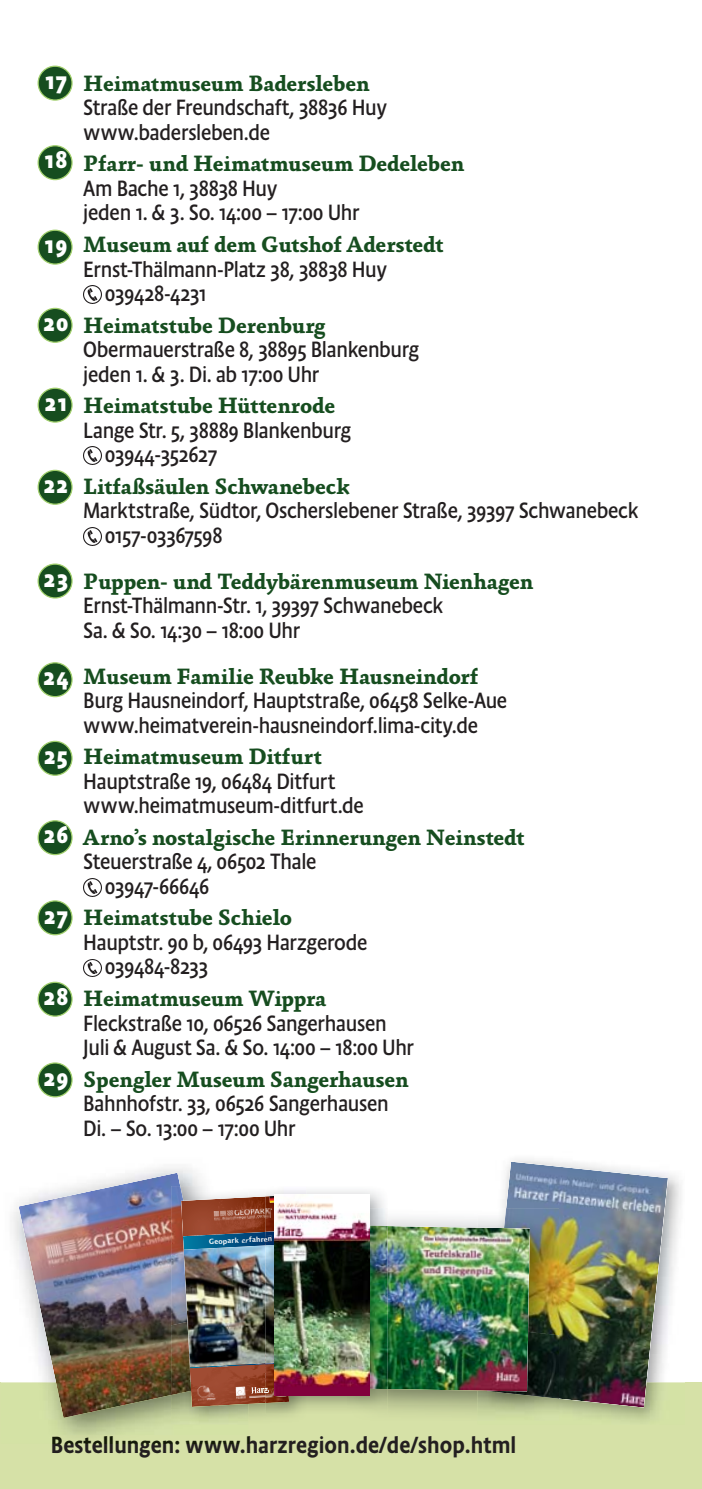
<style>
.page{position:relative;width:702px;height:1489px;background:#fff}
.page>*{position:absolute;margin:0;border:0;box-sizing:border-box;transform-origin:0 0}
.t1{font:700 24.5px "Absara Sans Head OT";letter-spacing:.05em;color:#fff}
.t2{font:500 23.75px "Absara Sans Head OT";color:#231f20}
.t3{font:500 23.75px "Absara Sans Head OT";color:#141a08}
.t4{font:22.5px/24.5px "Absara Sans Head OT";letter-spacing:-.015em;color:#231f20}
.t5{font:700 22.5px "Absara";letter-spacing:-.005em;color:#164d1f}
.t6{font:600 7px "Lucida Sans";color:#fff}
.s1{font-family:"Absara Sans Head OT";font-weight:400}
.s2{font-family:"Lucida Sans Std";font-weight:400;font-style:italic}
.s3{color:#f9f9fa}
</style>
<div class="page">
<div style="left:0;top:1382px;width:702px;height:106px;background:#d6e1a7"></div>
<img style="left:83px;top:285px;width:18px;height:18px">
<img style="left:83px;top:447px;width:18px;height:18px">
<img style="left:83px;top:527px;width:18px;height:18px">
<img style="left:83px;top:878px;width:18px;height:18px">
<img style="left:83px;top:959px;width:18px;height:17px">
<img style="left:514px;top:1159px;width:171px;height:262px">
<img style="left:506px;top:1161px;width:162px;height:246px">
<img style="left:1px;top:1167px;width:200px;height:268px">
<img style="left:76px;top:1435px;width:12px;height:1px">
<img style="left:19px;top:1172px;width:161px;height:245px">
<img style="left:249px;top:1193px;width:16px;height:2px">
<img style="left:191px;top:1185px;width:57px;height:10px">
<img style="left:171px;top:1394px;width:77px;height:30px">
<img style="left:171px;top:1185px;width:20px;height:66px">
<img style="left:171px;top:1251px;width:13px;height:69px">
<img style="left:171px;top:1320px;width:18px;height:74px">
<img style="left:184px;top:1250px;width:81px;height:116px">
<img style="left:477px;top:1391px;width:82px;height:29px">
<img style="left:493px;top:1207px;width:66px;height:120px">
<img style="left:487px;top:1327px;width:72px;height:71px">
<img style="left:388px;top:1225px;width:142px;height:166px">
<img style="left:306px;top:1394px;width:41px;height:15px">
<img style="left:265px;top:1187px;width:41px;height:226px">
<img style="left:281px;top:1394px;width:8px;height:8px">
<img style="left:265px;top:1250px;width:10px;height:108px">
<svg style="left:189px;top:1358px;width:92px;height:48px;background:#915741"></svg>
<img style="left:265px;top:1387px;width:21px;height:10px">
<img style="left:347px;top:1207px;width:41px;height:206px">
<img style="left:369px;top:1225px;width:19px;height:163px">
<img style="left:275px;top:1194px;width:94px;height:200px">
<div style="left:38px;top:66px;width:34px;height:34px;background:#164d1f;border-radius:50%"></div>
<div style="left:38px;top:66px;width:35px;height:35px;border:1px solid #a2d06d;border-radius:50%"></div>
<div style="left:38px;top:146px;width:34px;height:34px;background:#164d1f;border-radius:50%"></div>
<div style="left:38px;top:145px;width:35px;height:35px;border:1px solid #a2d06d;border-radius:50%"></div>
<div style="left:38px;top:230px;width:34px;height:34px;background:#164d1f;border-radius:50%"></div>
<div style="left:38px;top:229px;width:35px;height:36px;border:1px solid #a2d06d;border-radius:50%"></div>
<div style="left:38px;top:308px;width:34px;height:34px;background:#164d1f;border-radius:50%"></div>
<div style="left:38px;top:308px;width:35px;height:35px;border:1px solid #a2d06d;border-radius:50%"></div>
<div style="left:38px;top:388px;width:34px;height:34px;background:#164d1f;border-radius:50%"></div>
<div style="left:38px;top:387px;width:35px;height:35px;border:1px solid #a2d06d;border-radius:50%"></div>
<div style="left:38px;top:470px;width:34px;height:34px;background:#164d1f;border-radius:50%"></div>
<div style="left:38px;top:469px;width:35px;height:36px;border:1px solid #a2d06d;border-radius:50%"></div>
<div style="left:38px;top:564px;width:34px;height:34px;background:#164d1f;border-radius:50%"></div>
<div style="left:38px;top:563px;width:35px;height:35px;border:1px solid #a2d06d;border-radius:50%"></div>
<div style="left:38px;top:662px;width:34px;height:34px;background:#164d1f;border-radius:50%"></div>
<div style="left:38px;top:662px;width:35px;height:35px;border:1px solid #a2d06d;border-radius:50%"></div>
<div style="left:38px;top:741px;width:34px;height:34px;background:#164d1f;border-radius:50%"></div>
<div style="left:38px;top:740px;width:35px;height:35px;border:1px solid #a2d06d;border-radius:50%"></div>
<div style="left:38px;top:820px;width:34px;height:34px;background:#164d1f;border-radius:50%"></div>
<div style="left:38px;top:820px;width:35px;height:35px;border:1px solid #a2d06d;border-radius:50%"></div>
<div style="left:38px;top:900px;width:34px;height:34px;background:#164d1f;border-radius:50%"></div>
<div style="left:38px;top:900px;width:35px;height:35px;border:1px solid #a2d06d;border-radius:50%"></div>
<div style="left:38px;top:982px;width:34px;height:34px;background:#164d1f;border-radius:50%"></div>
<div style="left:38px;top:981px;width:35px;height:35px;border:1px solid #a2d06d;border-radius:50%"></div>
<div style="left:38px;top:1062px;width:34px;height:34px;background:#164d1f;border-radius:50%"></div>
<div style="left:38px;top:1062px;width:35px;height:35px;border:1px solid #a2d06d;border-radius:50%"></div>
<svg style="left:181px;top:1195px;width:97px;height:55px;background:#7c5f5b"></svg>
<p class="t5" style="left:48px;top:74px;width:323px"><span class="s1">17</span> Heimatmuseum Badersleben</p>
<p class="t4" style="left:83px;top:97px;width:305px">Straße der Freundschaft, 38836 Huy www.badersleben.de</p>
<p class="t5" style="left:48px;top:155px;width:418px"><span class="s1">18</span> Pfarr- und Heimatmuseum Dedeleben</p>
<p class="t4" style="left:83px;top:177px;width:278px">Am Bache 1, 38838 Huy<br>jeden 1. &amp; 3. So. 14:00 – 17:00 Uhr</p>
<p class="t5" style="left:48px;top:236px;width:397px"><span class="s1">19</span> Museum auf dem Gutshof Aderstedt</p>
<p class="t4" style="left:105px;top:258px;width:284px;text-indent:-21px">Ernst-Thälmann-Platz 38, 38838 Huy<br>039428-4231</p>
<p class="t5" style="left:48px;top:316px;width:279px"><span class="s1">20</span> Heimatstube Derenburg</p>
<p class="t4" style="left:83px;top:339px;width:337px">Obermauerstraße 8, 38895 Blankenburg jeden 1. &amp; 3. Di. ab 17:00 Uhr</p>
<p class="t5" style="left:48px;top:397px;width:289px"><span class="s1">21</span> Heimatstube Hüttenrode</p>
<p class="t4" style="left:105px;top:419px;width:248px;text-indent:-21px">Lange Str. 5, 38889 Blankenburg<br>03944-352627</p>
<p class="t5" style="left:48px;top:477px;width:303px"><span class="s1">22</span> Litfaßsäulen Schwanebeck</p>
<p class="t4" style="left:105px;top:500px;width:535px;text-indent:-21px">Marktstraße, Südtor, Oscherslebener Straße, 39397 Schwanebeck<br>0157-03367598</p>
<p class="t5" style="left:48px;top:572px;width:487px"><span class="s1">23</span> Puppen- und Teddybärenmuseum Nienhagen</p>
<p class="t4" style="left:83px;top:595px;width:361px">Ernst-Thälmann-Str. 1, 39397 Schwanebeck<br>Sa. &amp; So. 14:30 – 18:00 Uhr</p>
<p class="t5" style="left:48px;top:667px;width:432px">24 Museum Familie Reubke Hausneindorf</p>
<p class="t4" style="left:83px;top:689px;width:425px">Burg Hausneindorf, Hauptstraße, 06458 Selke-Aue www.heimatverein-hausneindorf.lima-city.de</p>
<p class="t5" style="left:48px;top:748px;width:275px"><span class="s1">25</span> Heimatmuseum Ditfurt</p>
<p class="t4" style="left:83px;top:770px;width:282px">Hauptstraße 19, 06484 Ditfurt www.heimatmuseum-ditfurt.de</p>
<p class="t5" style="left:48px;top:828px;width:478px">26 Arno’s nostalgische Erinnerungen Neinstedt</p>
<p class="t4" style="left:105px;top:850px;width:213px;text-indent:-21px">Steuerstraße 4, 06502 Thale<br>03947-66646</p>
<p class="t5" style="left:48px;top:909px;width:245px"><span class="s1">27</span> Heimatstube Schielo</p>
<p class="t4" style="left:105px;top:931px;width:264px;text-indent:-21px">Hauptstr. 90 b, 06493 Harzgerode<br>039484-8233</p>
<p class="t5" style="left:48px;top:989px;width:280px"><span class="s1">28</span> Heimatmuseum Wippra</p>
<p class="t4" style="left:83px;top:1012px;width:332px">Fleckstraße 10, 06526 Sangerhausen<br>Juli &amp; August Sa. &amp; So. 14:00 – 18:00 Uhr</p>
<p class="t5" style="left:48px;top:1070px;width:362px"><span class="s1">29</span> Spengler Museum Sangerhausen</p>
<p class="t4" style="left:83px;top:1092px;width:307px">Bahnhofstr. 33, 06526 Sangerhausen<br>Di. – So. 13:00 – 17:00 Uhr</p>
<p class="t1" style="left:45px;top:71px;width:24px">17</p>
<p class="t1" style="left:45px;top:151px;width:24px">18</p>
<p class="t1" style="left:45px;top:235px;width:24px">19</p>
<p class="t1" style="left:44px;top:313px;width:26px">20</p>
<p class="t1" style="left:45px;top:393px;width:24px">21</p>
<p class="t1" style="left:44px;top:475px;width:26px">22</p>
<p class="t1" style="left:44px;top:569px;width:26px">23</p>
<p class="t1" style="left:44px;top:667px;width:26px">24</p>
<p class="t1" style="left:44px;top:746px;width:25px">25</p>
<p class="t1" style="left:44px;top:825px;width:26px">26</p>
<p class="t1" style="left:44px;top:905px;width:25px">27</p>
<p class="t1" style="left:44px;top:987px;width:26px">28</p>
<p class="t1" style="left:44px;top:1067px;width:26px">29</p>
<p class="t6" style="left:209px;top:1237px;width:65px;rotate:-3deg">Geopark <span class="s2">er</span> fahr<span class="s3">en</span></p>
<p class="t3" style="left:51px;top:1435px;width:209px">Bestellungen: www h</p>
<p class="t2" style="left:240px;top:1435px;width:278px">. arzregion.de/de/shop.html</p>
</div>
